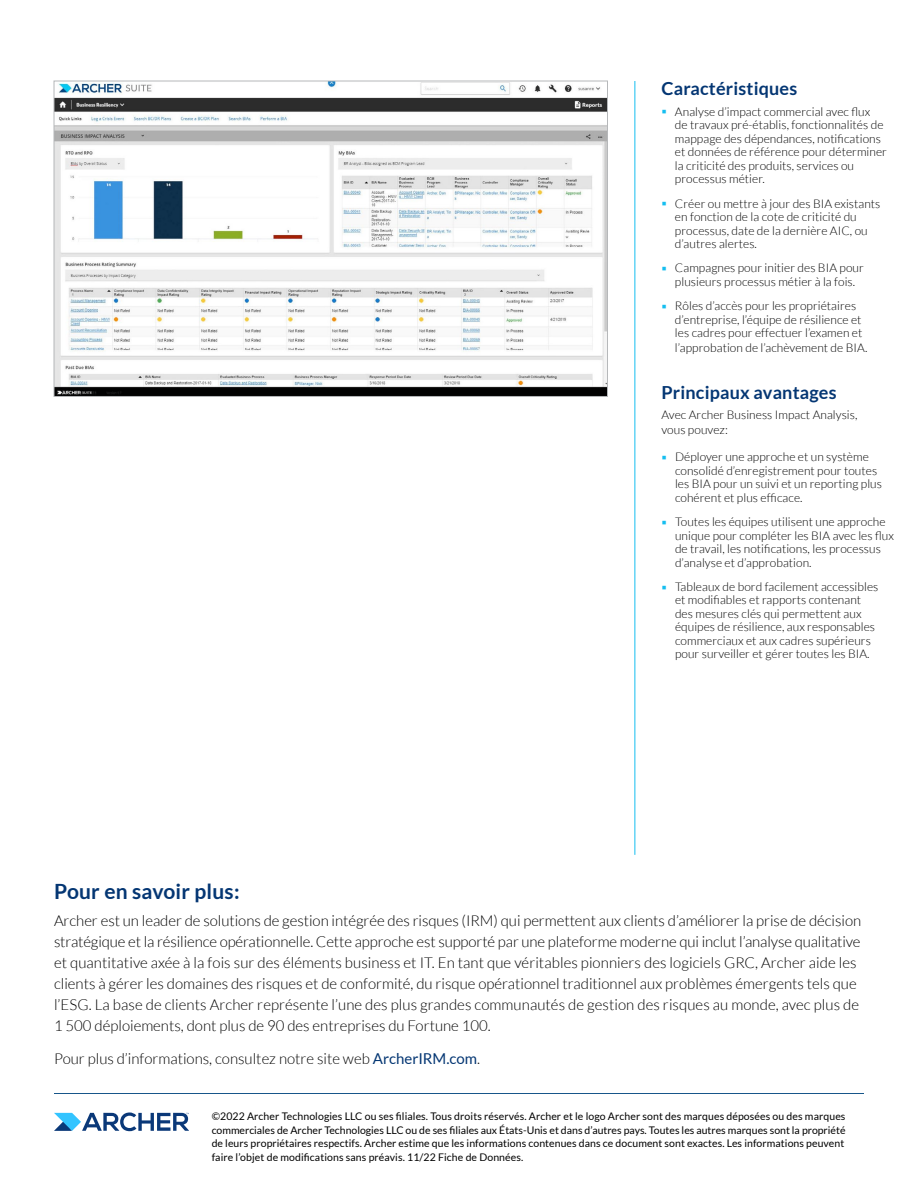
<style>
.page{position:relative;width:918px;height:1188px;background:#fff}
.page>*{position:absolute;margin:0;border:0;box-sizing:border-box;transform-origin:0 0}
.t1{font:700 21px "Lato";letter-spacing:.01em;color:#043673}
.t2{font:700 18px "Lato";letter-spacing:.01em;color:#043673}
.t3{font:300 15px/21px "Lato";color:#000}
.t4{font:300 12px/13.5px "Lato";letter-spacing:.005em;color:#000}
.t5{font:10.5px/13.5px "Lato";letter-spacing:.01em;color:#000;text-align:justify}
.s1{font-weight:400;color:#043673}
</style>
<div class="page">
<hr style="left:54px;top:1093px;width:810px;height:1px;background:#17568a">
<svg style="left:54px;top:1112px;width:135px;height:19px"></svg>
<hr style="left:634px;top:81px;width:1px;height:774px;background:#15bef0">
<img style="left:56px;top:83px;width:550px;height:312px">
<h2 class="t2" style="left:662px;top:79px;width:137px">Caractéristiques</h2>
<p class="t4" style="left:675px;top:105px;width:214px">Analyse d’impact commercial avec flux<br>de travaux pré-établis, fonctionnalités de mappage des dépendances, notifications et données de référence pour déterminer la criticité des produits, services ou processus métier.</p>
<p class="t4" style="left:675px;top:197px;width:207px">Créer ou mettre à jour des BIA existants en fonction de la cote de criticité du processus, date de la dernière AIC, ou d’autres alertes.</p>
<p class="t4" style="left:675px;top:261px;width:190px">Campagnes pour initier des BIA pour plusieurs processus métier à la fois.</p>
<p class="t4" style="left:675px;top:299px;width:189px">Rôles d’accès pour les propriétaires d’entreprise, l’équipe de résilience et les cadres pour effectuer l’examen et</p>
<p class="t4" style="left:675px;top:341px;width:194px">l’approbation de l’achèvement de BIA.</p>
<h2 class="t2" style="left:662px;top:382px;width:177px">Principaux avantages</h2>
<p class="t4" style="left:662px;top:407px;width:197px;line-height:15px">Avec Archer Business Impact Analysis, vous pouvez:</p>
<p class="t4" style="left:675px;top:450px;width:208px">Déployer une approche et un système consolidé d’enregistrement pour toutes les BIA pour un suivi et un reporting plus cohérent et plus efficace.</p>
<p class="t4" style="left:675px;top:515px;width:220px">Toutes les équipes utilisent une approche unique pour compléter les BIA avec les flux de travail, les notifications, les processus d’analyse et d’approbation.</p>
<p class="t4" style="left:675px;top:580px;width:205px">Tableaux de bord facilement accessibles et modifiables et rapports contenant des mesures clés qui permettent aux équipes de résilience, aux responsables commerciaux et aux cadres supérieurs pour surveiller et gérer toutes les BIA.</p>
<h1 class="t1" style="left:54px;top:879px;width:187px">Pour en savoir plus:</h1>
<p class="t3" style="left:54px;top:911px;width:809px">Archer est un leader de solutions de gestion intégrée des risques (IRM) qui permettent aux clients d’améliorer la prise de décision stratégique et la résilience opérationnelle. Cette approche est supporté par une plateforme moderne qui inclut l’analyse qualitative et quantitative axée à la fois sur des éléments business et IT. En tant que véritables pionniers des logiciels GRC, Archer aide les clients à gérer les domaines des risques et de conformité, du risque opérationnel traditionnel aux problèmes émergents tels que l’ESG. La base de clients Archer représente l’une des plus grandes communautés de gestion des risques au monde, avec plus de 1 500 déploiements, dont plus de 90 des entreprises du Fortune 100.</p>
<p class="t3" style="left:54px;top:1049px;width:428px">Pour plus d’informations, consultez notre site web <span class="s1">ArcherIRM.com</span>.</p>
<p class="t5" style="left:212px;top:1110px;width:635px">©2022 Archer Technologies LLC ou ses filiales. Tous droits réservés. Archer et le logo Archer sont des marques déposées ou des marques commerciales de Archer Technologies LLC ou de ses filiales aux États-Unis et dans d’autres pays. Toutes les autres marques sont la propriété de leurs propriétaires respectifs. Archer estime que les informations contenues dans ce document sont exactes. Les informations peuvent faire l’objet de modifications sans préavis. 11/22 Fiche de Données.</p>
</div>
